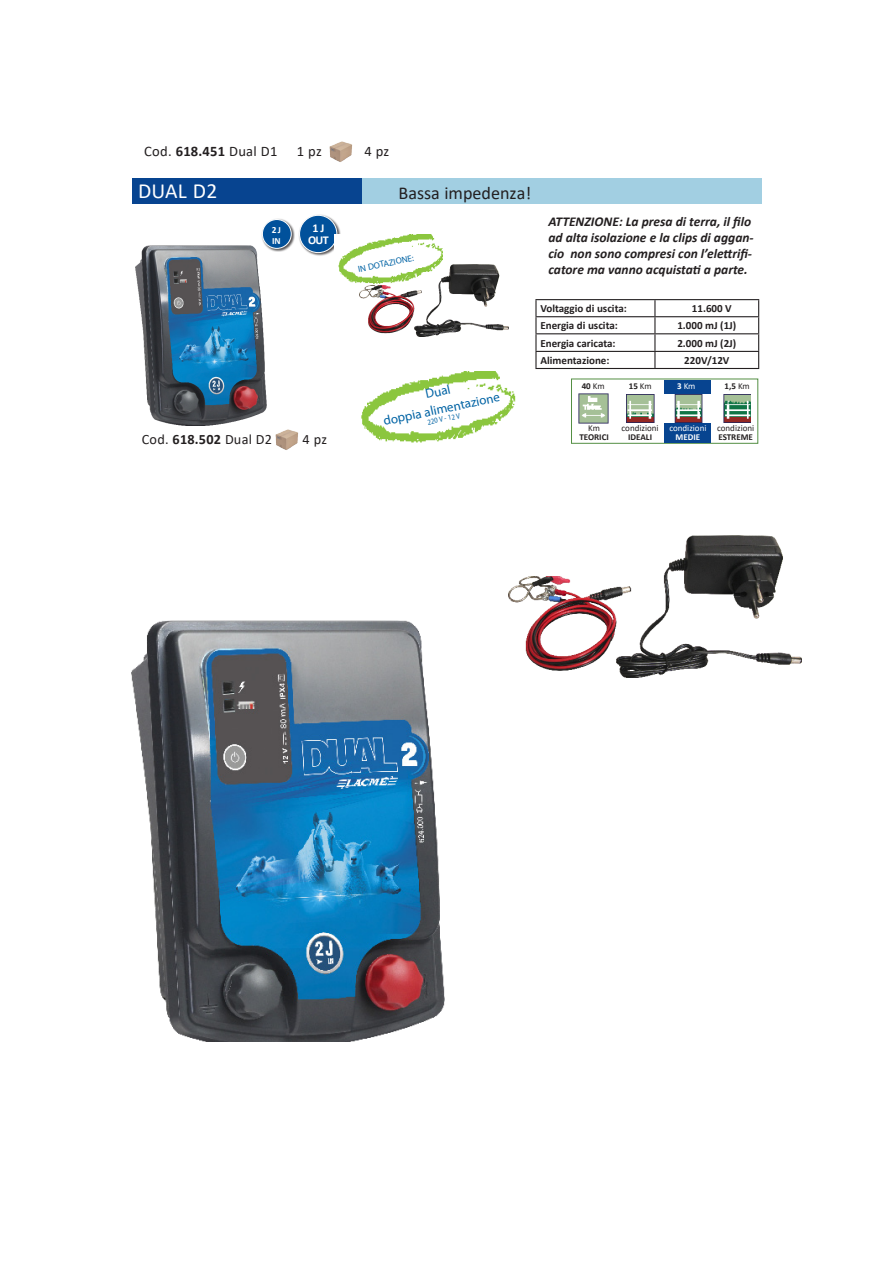
<style>
.page{position:relative;width:893px;height:1263px;background:#fff}
.page>*{position:absolute;margin:0;border:0;box-sizing:border-box;transform-origin:0 0}
.nom_produit{font:21.6px "Calibri";letter-spacing:.01em;color:#fff}
.t1{font:18.15px "Calibri";color:#231f20}
.ref1{font:14.55px "Calibri";letter-spacing:.015em;color:#231f20}
.ref1-2{font:14.25px "Calibri";letter-spacing:.015em;color:#231f20}
.t2{font:italic 700 13.5px/16.2px "Calibri";color:#231f20}
.gamme_produit{font:13.05px "Myriad Pro";color:#0063a4}
.t3{font:700 12px "Calibri";color:#fff}
.t4{font:700 11.1px "Calibri";color:#231f20}
.t5{font:700 9.45px "Calibri";color:#fff}
.t6{font:700 9px "Calibri";color:#231f20}
.t7{font:9px "Calibri";color:#231f20}
.t8{font:9px "Calibri";color:#fff}
.gamme_produit-2{font:9px "Myriad Pro";color:#0063a4}
.t9{font:700 9px "Calibri";color:#fff}
.gamme_produit-3{font:7.8px "Myriad Pro";color:#0063a4;scale:.88 1}
.s1{font-weight:700}
.s2{font-weight:400}
</style>
<div class="page">
<img style="left:136px;top:246px;width:131px;height:179px">
<img style="left:275px;top:429px;width:24px;height:21px">
<hr style="left:535px;top:299px;width:120px;height:1px;background:#231f20">
<hr style="left:655px;top:299px;width:104px;height:1px;background:#231f20">
<hr style="left:535px;top:316px;width:120px;height:1px;background:#231f20">
<hr style="left:655px;top:316px;width:104px;height:1px;background:#231f20">
<hr style="left:535px;top:333px;width:120px;height:1px;background:#231f20">
<hr style="left:655px;top:333px;width:104px;height:1px;background:#231f20">
<hr style="left:535px;top:351px;width:120px;height:1px;background:#231f20">
<svg style="left:535px;top:300px;width:2px;height:68px"></svg>
<hr style="left:655px;top:351px;width:104px;height:1px;background:#231f20">
<svg style="left:654px;top:300px;width:1px;height:68px"></svg>
<svg style="left:758px;top:300px;width:1px;height:68px"></svg>
<hr style="left:535px;top:368px;width:120px;height:1px;background:#231f20">
<hr style="left:655px;top:368px;width:104px;height:1px;background:#231f20">
<img style="left:361px;top:371px;width:154px;height:72px">
<div style="left:361px;top:178px;width:400px;height:26px;background:#a2cfe2"></div>
<div style="left:132px;top:178px;width:229px;height:26px;background:#074490"></div>
<div style="left:571px;top:379px;width:187px;height:65px;background:#fff;border:1px solid #548f44"></div>
<img style="left:578px;top:393px;width:31px;height:31px">
<div style="left:665px;top:380px;width:46px;height:63px;background:#074490"></div>
<img style="left:626px;top:395px;width:125px;height:28px">
<div style="left:299px;top:214px;width:42px;height:43px;background:#231f20;opacity:.75"></div>
<div style="left:300px;top:215px;width:37px;height:38px;background:#01519b;border-radius:50%"></div>
<div style="left:299px;top:215px;width:38px;height:38px;border:1px solid #fff;border-radius:50%"></div>
<div style="left:261px;top:219px;width:34px;height:33px;background:#231f20;opacity:.75"></div>
<div style="left:262px;top:220px;width:29px;height:28px;background:#01519b;border-radius:50%"></div>
<div style="left:262px;top:219px;width:30px;height:30px;border:1px solid #fff;border-radius:50%"></div>
<img style="left:329px;top:141px;width:24px;height:21px">
<img style="left:334px;top:235px;width:108px;height:48px">
<img style="left:360px;top:264px;width:149px;height:73px">
<img style="left:132px;top:621px;width:313px;height:421px">
<img style="left:509px;top:536px;width:292px;height:141px">
<p class="ref1" style="left:144px;top:141px;width:135px">Cod. <span class="s1">618.451</span> Dual D1</p>
<p class="ref1" style="left:297px;top:141px;width:27px">1 pz</p>
<p class="ref1" style="left:364px;top:141px;width:27px">4 pz</p>
<p class="nom_produit" style="left:138px;top:176px;width:81px">DUAL D2</p>
<p class="t5" style="left:272px;top:223px;width:11px">2 J</p>
<p class="t5" style="left:272px;top:235px;width:10px">IN</p>
<p class="t3" style="left:312px;top:219px;width:13px">1 J</p>
<p class="t3" style="left:308px;top:231px;width:22px">OUT</p>
<p class="t1" style="left:399px;top:180px;width:134px">Bassa impedenza!</p>
<p class="gamme_produit-2" style="left:357px;top:264px;width:58px;rotate:-12deg">IN DOTAZIONE:</p>
<p class="t2" style="left:548px;top:213px;width:207px">ATTENZIONE: La presa di terra, il filo ad alta isolazione e la clips di aggan&shy;cio non sono compresi con l’elettrifi&shy;catore ma vanno acquistati a parte.</p>
<p class="ref1-2" style="left:142px;top:429px;width:132px">Cod. <span class="s1">618.502</span> Dual D2</p>
<p class="ref1-2" style="left:302px;top:429px;width:26px">4 pz</p>
<p class="gamme_produit" style="left:424px;top:386px;width:27px;rotate:-12deg">Dual</p>
<p class="gamme_produit" style="left:382px;top:413px;width:120px;rotate:-12deg">doppia alimentazione</p>
<p class="gamme_produit-3" style="left:426px;top:417px;width:39px;rotate:-12deg">220 V - 12 V</p>
<p class="t4" style="left:540px;top:301px;width:88px">Voltaggio di uscita:</p>
<p class="t4" style="left:692px;top:301px;width:41px">11.600 V</p>
<p class="t4" style="left:540px;top:318px;width:79px">Energia di uscita:</p>
<p class="t4" style="left:677px;top:318px;width:61px">1.000 mJ (1J)</p>
<p class="t4" style="left:540px;top:335px;width:77px">Energia caricata:</p>
<p class="t4" style="left:677px;top:335px;width:61px">2.000 mJ (2J)</p>
<p class="t4" style="left:540px;top:353px;width:71px">Alimentazione:</p>
<p class="t4" style="left:684px;top:353px;width:47px">220V/12V</p>
<p class="t6" style="left:582px;top:379px;width:24px">40 <span class="s2">Km</span></p>
<p class="t6" style="left:629px;top:379px;width:24px">15 <span class="s2">Km</span></p>
<p class="t8" style="left:677px;top:379px;width:20px"><span class="s1">3</span> Km</p>
<p class="t6" style="left:725px;top:379px;width:27px">1,5 <span class="s2">Km</span></p>
<p class="t7" style="left:622px;top:422px;width:39px">condizioni</p>
<p class="t6" style="left:628px;top:431px;width:26px">IDEALI</p>
<p class="t8" style="left:669px;top:422px;width:39px">condizioni</p>
<p class="t9" style="left:676px;top:431px;width:26px">MEDIE</p>
<p class="t7" style="left:717px;top:422px;width:39px">condizioni</p>
<p class="t6" style="left:718px;top:431px;width:36px">ESTREME</p>
<p class="t7" style="left:588px;top:422px;width:13px">Km</p>
<p class="t6" style="left:579px;top:431px;width:31px">TEORICI</p>
</div>
